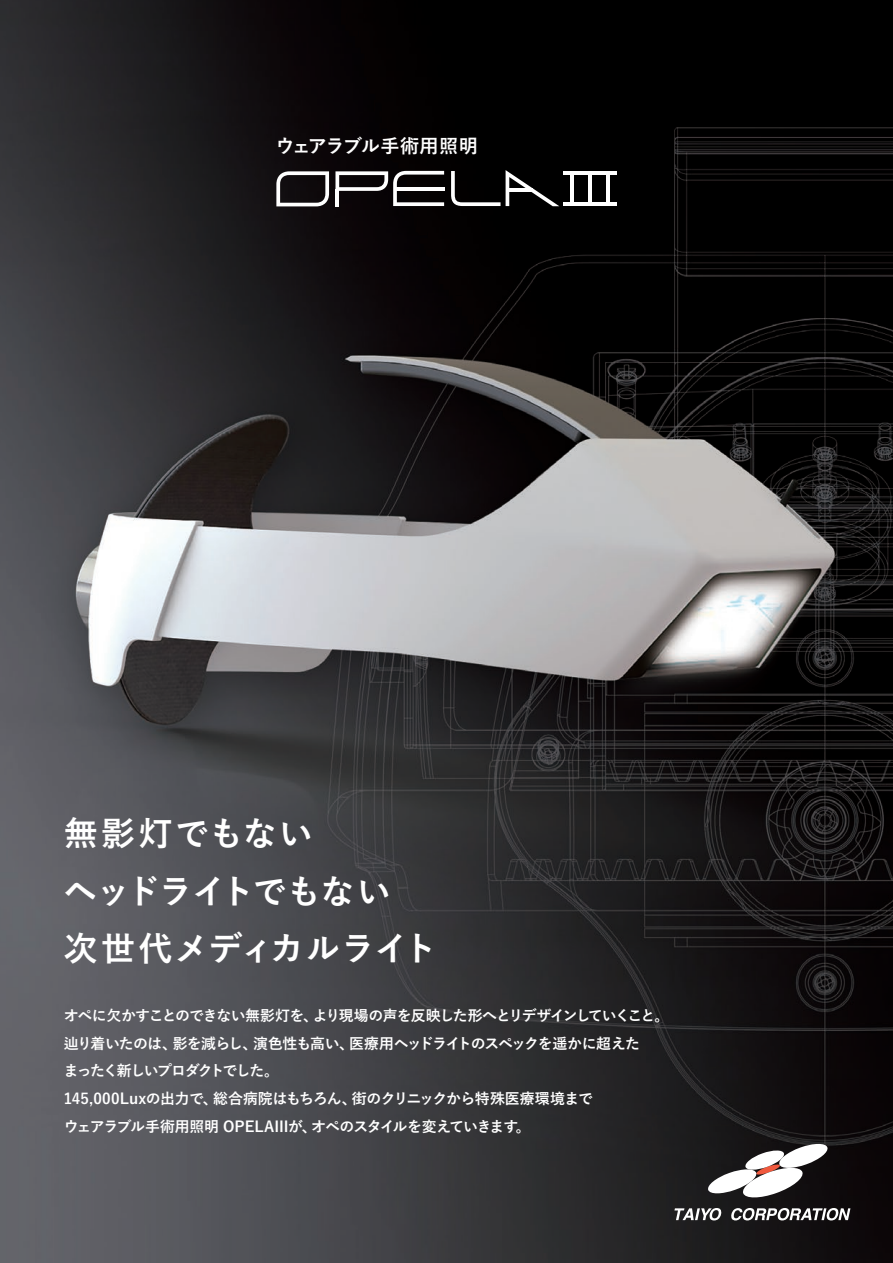
<style>
.page{position:relative;width:893px;height:1263px;background:#fff}
.page>*{position:absolute;margin:0;border:0;box-sizing:border-box;transform-origin:0 0}
.t1{font:700 34.05px/57.4px "Yu Go";letter-spacing:.005em;color:#fff}
.t2{font:700 19.2px "Yu Go";letter-spacing:-.03em;color:#fff}
.t3{font:700 14.85px/27.6px "Yu Go";letter-spacing:-.055em;color:#fff}
</style>
<div class="page">
<img style="left:0;top:0;width:893px;height:1263px">
<svg style="left:276px;top:171px;width:53px;height:35px"></svg>
<svg style="left:335px;top:171px;width:109px;height:35px"></svg>
<hr style="left:395px;top:187px;width:49px;height:4px;background:#fff">
<hr style="left:570px;top:173px;width:4px;height:31px;background:#fff">
<hr style="left:588px;top:173px;width:4px;height:31px;background:#fff">
<hr style="left:607px;top:173px;width:3px;height:31px;background:#fff">
<hr style="left:564px;top:171px;width:53px;height:4px;background:#fff">
<hr style="left:564px;top:202px;width:53px;height:4px;background:#fff">
<svg style="left:451px;top:170px;width:108px;height:36px;background:#2e2d2d"></svg>
<svg style="left:707px;top:1143px;width:122px;height:56px"></svg>
<svg style="left:674px;top:1208px;width:47px;height:12px"></svg>
<svg style="left:731px;top:1208px;width:119px;height:12px"></svg>
<p class="t2" style="left:275px;top:135px;width:204px">ウェアラブル手術用照明</p>
<h1 class="t1" style="left:63px;top:806px;width:376px">無影灯でもない<br>ヘッドライトでもない<br>次世代メディカルライト</h1>
<p class="t3" style="left:64px;top:1002px;width:607px">オペに欠かすことのできない無影灯を、より現場の声を反映した形へとリデザインしていくこと。辿り着いたのは、影を減らし、演色性も高い、医療用ヘッドライトのスペックを遥かに超えた<br>まったく新しいプロダクトでした。<br>145,000Luxの出力で、総合病院はもちろん、街のクリニックから特殊医療環境まで<br>ウェアラブル手術用照明 OPELAIIIが、オペのスタイルを変えていきます。</p>
</div>
